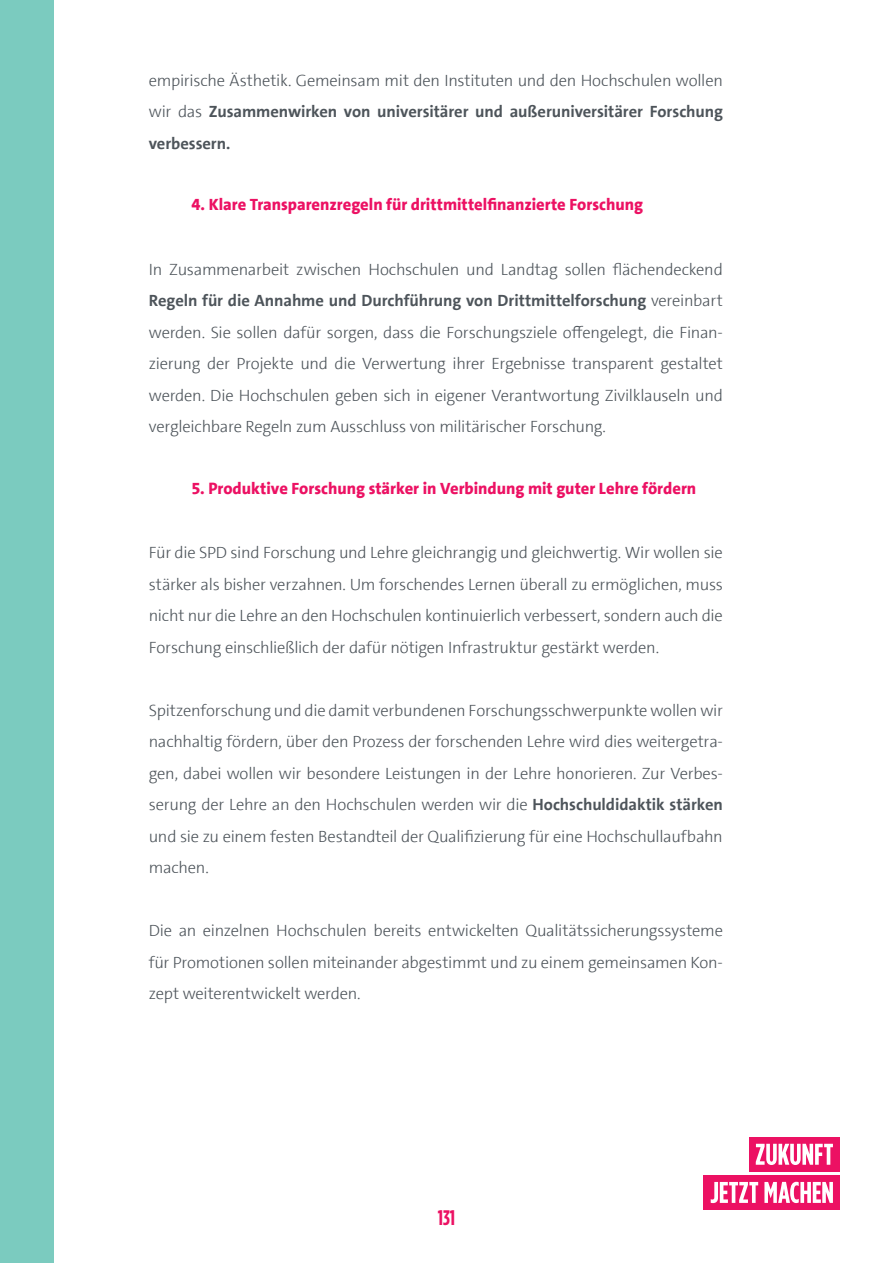
<style>
.page{position:relative;width:893px;height:1263px;background:#fff}
.page>*{position:absolute;margin:0;border:0;box-sizing:border-box;transform-origin:0 0}
.t1{font:700 21px "Gotham Condensed";color:#ec1163}
.t2{font:300 16.5px/31.5px "SPD The Sans";letter-spacing:-.015em;color:#4d545a;text-align:justify}
.t3{font:800 16.5px "SPD The Sans";color:#ec1163}
.s1{font-weight:700}
</style>
<div class="page">
<div style="left:0;top:0;width:53px;height:1263px;background:#7bcbbf"></div>
<div style="left:749px;top:1137px;width:91px;height:34px;background:#ec1163"></div>
<svg style="left:756px;top:1144px;width:77px;height:21px"></svg>
<div style="left:704px;top:1175px;width:136px;height:35px;background:#ec1163"></div>
<svg style="left:711px;top:1182px;width:122px;height:21px"></svg>
<p class="t2" style="left:149px;top:64px;width:576px">empirische Ästhetik. Gemeinsam mit den Instituten und den Hochschulen wollen wir das <span class="s1">Zusammenwirken von universitärer und außeruniversitärer Forschung verbessern.</span></p>
<p class="t3" style="left:191px;top:194px;width:453px">4. Klare Transparenzregeln für drittmittelfinanzierte Forschung</p>
<p class="t2" style="left:149px;top:253px;width:576px">In Zusammenarbeit zwischen Hochschulen und Landtag sollen flächendeckend <span class="s1">Regeln für die Annahme und Durchführung von Drittmittelforschung</span> vereinbart werden. Sie sollen dafür sorgen, dass die Forschungsziele offengelegt, die Finan&shy;zierung der Projekte und die Verwertung ihrer Ergebnisse transparent gestaltet werden. Die Hochschulen geben sich in eigener Verantwortung Zivilklauseln und vergleichbare Regeln zum Ausschluss von militärischer Forschung.</p>
<p class="t3" style="left:191px;top:477px;width:506px">5. Produktive Forschung stärker in Verbindung mit guter Lehre fördern</p>
<p class="t2" style="left:149px;top:537px;width:576px">Für die SPD sind Forschung und Lehre gleichrangig und gleichwertig. Wir wollen sie stärker als bisher verzahnen. Um forschendes Lernen überall zu ermöglichen, muss nicht nur die Lehre an den Hochschulen kontinuierlich verbessert, sondern auch die Forschung einschließlich der dafür nötigen Infrastruktur gestärkt werden.</p>
<p class="t2" style="left:149px;top:694px;width:576px">Spitzenforschung und die damit verbundenen Forschungsschwerpunkte wollen wir nachhaltig fördern, über den Prozess der forschenden Lehre wird dies weitergetra&shy;gen, dabei wollen wir besondere Leistungen in der Lehre honorieren. Zur Verbes&shy;serung der Lehre an den Hochschulen werden wir die <span class="s1">Hochschuldidaktik stärken </span>und sie zu einem festen Bestandteil der Qualifizierung für eine Hochschullaufbahn machen.</p>
<p class="t2" style="left:149px;top:915px;width:576px">Die an einzelnen Hochschulen bereits entwickelten Qualitätssicherungssysteme für Promotionen sollen miteinander abgestimmt und zu einem gemeinsamen Kon&shy;zept weiterentwickelt werden.</p>
<p class="t1" style="left:438px;top:1205px;width:19px">131</p>
</div>
